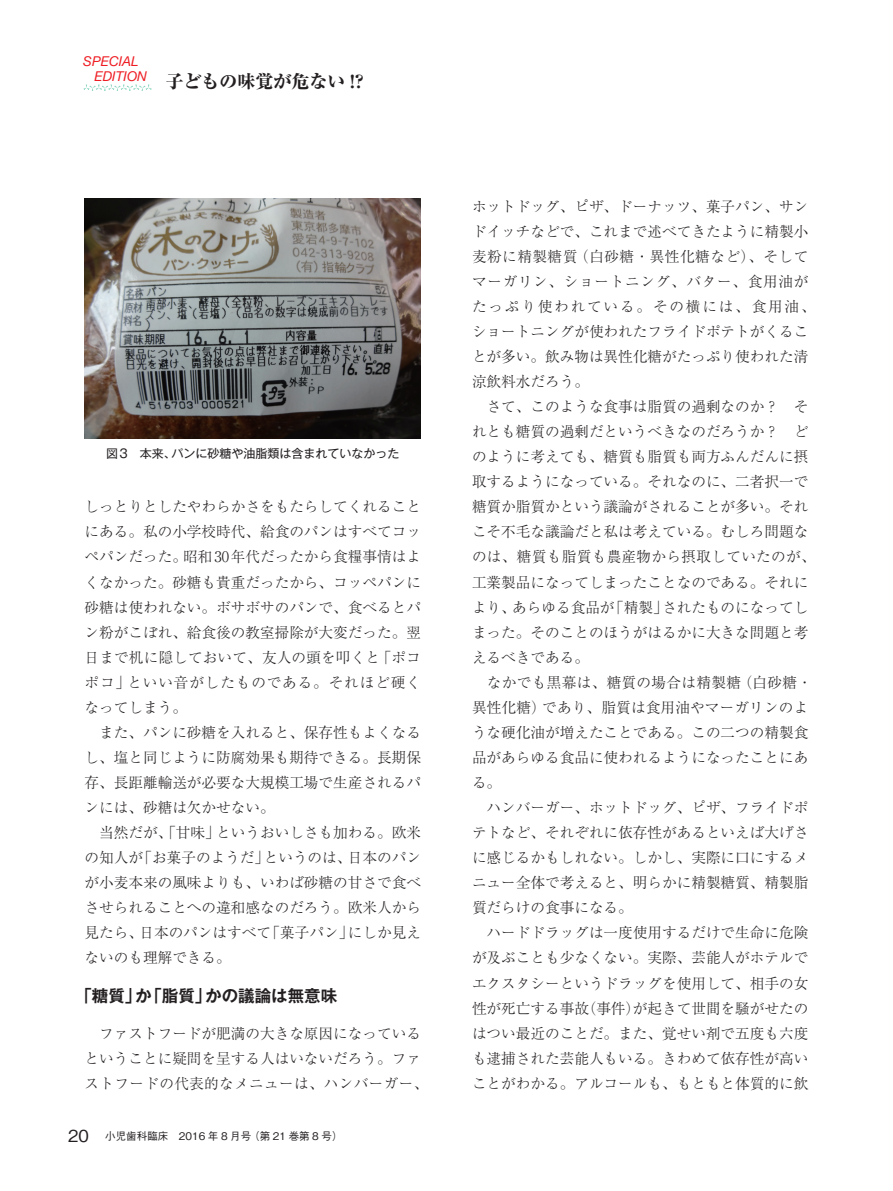
<style>
.page{position:relative;width:893px;height:1191px;background:#fff}
.page>*{position:absolute;margin:0;border:0;box-sizing:border-box;transform-origin:0 0}
.t1{font:800 18px "Ryumin Pro";color:#231f20}
.t2{font:700 16.5px "Gothic MB101 Pro De";color:#231f20}
.t3{font:300 14.7px/25px "Ryumin Pro";color:#231f20}
.t4{font:italic 13.5px/15px "Helvetica Neue";color:#ee1d23}
.t5{font:12px "Gothic MB101 Pro";color:#231f20}
.t6{font:500 10.5px "Gothic BBB Pro";color:#231f20}
.s1{font-size:16.5px}
</style>
<div class="page">
<svg style="left:83px;top:84px;width:69px;height:7px"></svg>
<img style="left:85px;top:199px;width:336px;height:240px">
<p class="t4" style="left:95px;top:53px;width:54px;text-indent:-11px">SPECIAL<br>EDITION</p>
<p class="t1" style="left:166px;top:67px;width:200px">子どもの味覚が危ない !?</p>
<p class="t5" style="left:106px;top:443px;width:295px">図3　本来、パンに砂糖や油脂類は含まれていなかった</p>
<p class="t3" style="left:85px;top:493px;width:338px">しっとりとしたやわらかさをもたらしてくれることにある。私の小学校時代、給食のパンはすべてコッペパンだった。昭和30年代だったから食糧事情はよくなかった。砂糖も貴重だったから、コッペパンに砂糖は使われない。ボサボサのパンで、食べるとパン粉がこぼれ、給食後の教室掃除が大変だった。翌日まで机に隠しておいて、友人の頭を叩くと「ポコポコ」といい音がしたものである。それほど硬くなってしまう。<br>　また、パンに砂糖を入れると、保存性もよくなるし、塩と同じように防腐効果も期待できる。長期保存、長距離輸送が必要な大規模工場で生産されるパンには、砂糖は欠かせない。<br>　当然だが、「甘味」というおいしさも加わる。欧米の知人が「お菓子のようだ」というのは、日本のパンが小麦本来の風味よりも、いわば砂糖の甘さで食べさせられることへの違和感なのだろう。欧米人から見たら、日本のパンはすべて「菓子パン」にしか見えないのも理解できる。</p>
<p class="t2" style="left:75px;top:981px;width:263px">「糖質」か「脂質」かの議論は無意味</p>
<p class="t3" style="left:85px;top:1019px;width:345px">　ファストフードが肥満の大きな原因になっているということに疑問を呈する人はいないだろう。ファストフードの代表的なメニューは、ハンバーガー、</p>
<p class="t6" style="left:68px;top:1127px;width:276px"><span class="s1">20　</span>小児歯科臨床　2016 年 8 月号（第 21 巻第 8 号）</p>
<p class="t3" style="left:472px;top:192px;width:345px">ホットドッグ、ピザ、ドーナッツ、菓子パン、サンドイッチなどで、これまで述べてきたように精製小麦粉に精製糖質（白砂糖・異性化糖など）、そしてマーガリン、ショートニング、バター、食用油がたっぷり使われている。その横には、食用油、ショートニングが使われたフライドポテトがくることが多い。飲み物は異性化糖がたっぷり使われた清涼飲料水だろう。<br>　さて、このような食事は脂質の過剰なのか？　それとも糖質の過剰だというべきなのだろうか？　どのように考えても、糖質も脂質も両方ふんだんに摂取するようになっている。それなのに、二者択一で糖質か脂質かという議論がされることが多い。それこそ不毛な議論だと私は考えている。むしろ問題なのは、糖質も脂質も農産物から摂取していたのが、工業製品になってしまったことなのである。それにより、あらゆる食品が「精製」されたものになってしまった。そのことのほうがはるかに大きな問題と考えるべきである。<br>　なかでも黒幕は、糖質の場合は精製糖（白砂糖・異性化糖）であり、脂質は食用油やマーガリンのような硬化油が増えたことである。この二つの精製食品があらゆる食品に使われるようになったことにある。<br>　ハンバーガー、ホットドッグ、ピザ、フライドポテトなど、それぞれに依存性があるといえば大げさに感じるかもしれない。しかし、実際に口にするメニュー全体で考えると、明らかに精製糖質、精製脂質だらけの食事になる。<br>　ハードドラッグは一度使用するだけで生命に危険が及ぶことも少なくない。実際、芸能人がホテルでエクスタシーというドラッグを使用して、相手の女性が死亡する事故（事件）が起きて世間を騒がせたのはつい最近のことだ。また、覚せい剤で五度も六度も逮捕された芸能人もいる。きわめて依存性が高いことがわかる。アルコールも、もともと体質的に飲</p>
</div>
